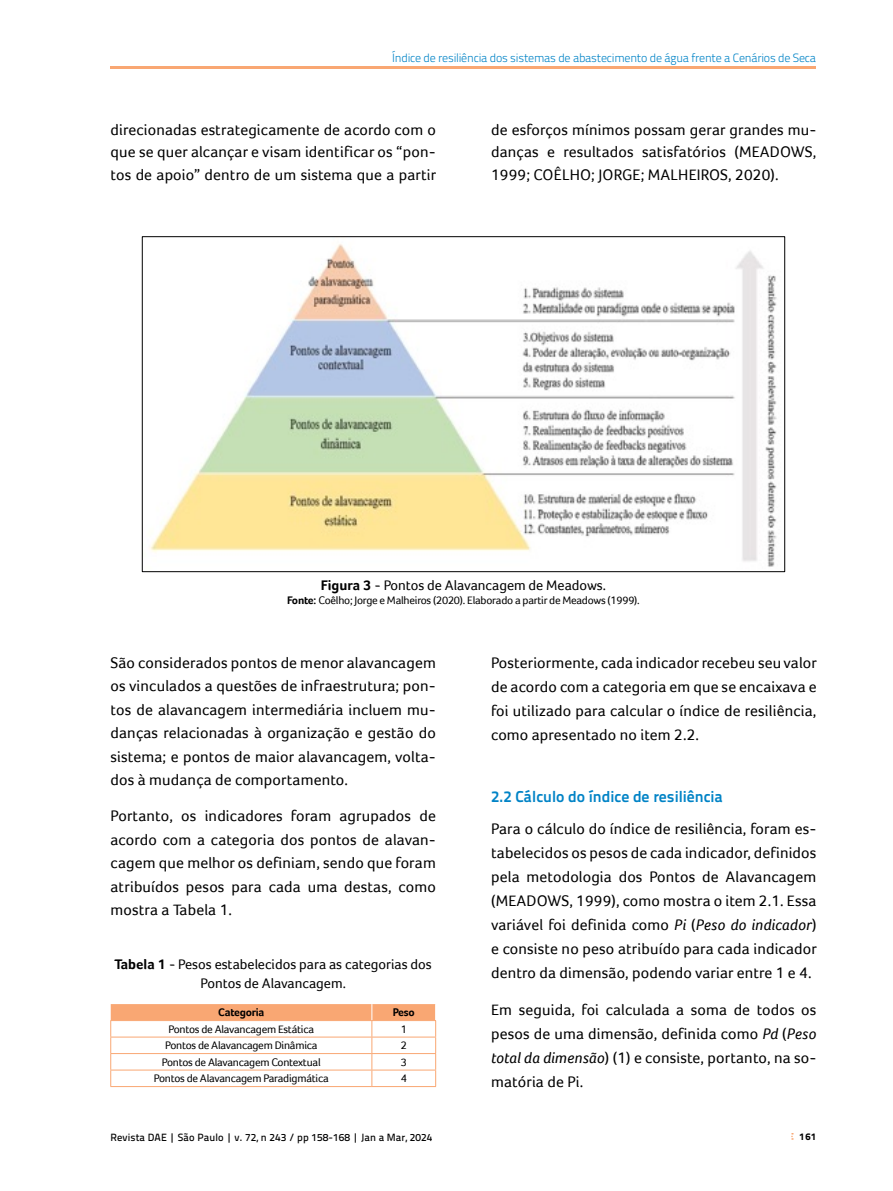
<style>
.page{position:relative;width:893px;height:1191px;background:#fff}
.page>*{position:absolute;margin:0;border:0;box-sizing:border-box;transform-origin:0 0}
.t1{font:15.75px/24px "Foco";letter-spacing:.01em;color:#000;text-align:justify}
.t2{font:700 15.75px "Titillium Text 22 L";color:#0083c6}
.t3{font:14.25px/18px "Foco";color:#000;text-align:center}
.t4{font:300 12px "Titillium Text 22 L";letter-spacing:-.02em;color:#0083c6}
.t5{font:11.25px "Foco";letter-spacing:-.02em;color:#000}
.t6{font:700 11.25px "Foco";letter-spacing:-.02em;color:#000}
.t7{font:500 10.5px "Titillium Text 22 L";letter-spacing:.01em;color:#000}
.t8{font:800 9.75px "Titillium Text 22 L";color:#000}
.s1{font-weight:700}
.s2{font-style:italic}
</style>
<div class="page">
<svg style="left:791px;top:1133px;width:2px;height:6px"></svg>
<img style="left:149px;top:244px;width:628px;height:323px">
<svg style="left:110px;top:1004px;width:326px;height:82px"></svg>
<hr style="left:110px;top:1069px;width:262px;height:1px;background:#f9a773">
<hr style="left:372px;top:1069px;width:64px;height:1px;background:#f9a773">
<hr style="left:110px;top:1086px;width:262px;height:1px;background:#f9a773">
<hr style="left:372px;top:1086px;width:64px;height:1px;background:#f9a773">
<hr style="left:111px;top:66px;width:705px;height:3px;background:#f9a773">
<p class="t4" style="left:392px;top:49px;width:425px">Índice de resiliência dos sistemas de abastecimento de água frente a Cenários de Seca</p>
<p class="t1" style="left:111px;top:118px;width:327px;line-height:22.5px">direcionadas estrategicamente de acordo com o que se quer alcançar e visam identificar os “pon&shy;tos de apoio” dentro de um sistema que a partir</p>
<p class="t1" style="left:491px;top:118px;width:327px;line-height:22.5px">de esforços mínimos possam gerar grandes mu&shy;danças e resultados satisfatórios (MEADOWS, 1999; COÊLHO; JORGE; MALHEIROS, 2020).</p>
<p class="t3" style="left:321px;top:576px;width:287px"><span class="s1">Figura 3</span> - Pontos de Alavancagem de Meadows.</p>
<p class="t5" style="left:287px;top:593px;width:354px"><span class="s1">Fonte:</span> Coêlho; Jorge e Malheiros (2020). Elaborado a partir de Meadows (1999).</p>
<p class="t1" style="left:111px;top:650px;width:327px;line-height:23.4px">São considerados pontos de menor alavancagem os vinculados a questões de infraestrutura; pon&shy;tos de alavancagem intermediária incluem mu&shy;danças relacionadas à organização e gestão do sistema; e pontos de maior alavancagem, volta&shy;dos à mudança de comportamento.</p>
<p class="t1" style="left:111px;top:804px;width:327px;line-height:23.4px">Portanto, os indicadores foram agrupados de acordo com a categoria dos pontos de alavan&shy;cagem que melhor os definiam, sendo que foram atribuídos pesos para cada uma destas, como mostra a Tabela 1.</p>
<p class="t3" style="left:115px;top:955px;width:319px"><span class="s1">Tabela 1</span> - Pesos estabelecidos para as categorias dos<br>Pontos de Alavancagem.</p>
<p class="t6" style="left:218px;top:1006px;width:48px">Categoria</p>
<p class="t6" style="left:393px;top:1006px;width:24px">Peso</p>
<p class="t5" style="left:169px;top:1022px;width:147px">Pontos de Alavancagem Estática</p>
<p class="t5" style="left:401px;top:1022px;width:8px">1</p>
<p class="t5" style="left:165px;top:1039px;width:154px">Pontos de Alavancagem Dinâmica</p>
<p class="t5" style="left:401px;top:1039px;width:8px">2</p>
<p class="t5" style="left:162px;top:1055px;width:160px">Pontos de Alavancagem Contextual</p>
<p class="t5" style="left:401px;top:1055px;width:8px">3</p>
<p class="t5" style="left:154px;top:1072px;width:176px">Pontos de Alavancagem Paradigmática</p>
<p class="t5" style="left:401px;top:1072px;width:8px">4</p>
<p class="t7" style="left:111px;top:1129px;width:323px">Revista DAE | São Paulo | v. 72, n 243 / pp 158-168 | Jan a Mar, 2024</p>
<p class="t1" style="left:491px;top:650px;width:327px">Posteriormente, cada indicador recebeu seu valor de acordo com a categoria em que se encaixava e foi utilizado para calcular o índice de resiliência, como apresentado no item 2.2.</p>
<p class="t2" style="left:491px;top:784px;width:233px">2.2 Cálculo do índice de resiliência</p>
<p class="t1" style="left:491px;top:816px;width:327px">Para o cálculo do índice de resiliência, foram es&shy;tabelecidos os pesos de cada indicador, definidos pela metodologia dos Pontos de Alavancagem (MEADOWS, 1999), como mostra o item 2.1. Essa variável foi definida como <span class="s2">Pi</span> (<span class="s2">Peso do indicador</span>) e consiste no peso atribuído para cada indicador dentro da dimensão, podendo variar entre 1 e 4.</p>
<p class="t1" style="left:491px;top:997px;width:327px">Em seguida, foi calculada a soma de todos os pesos de uma dimensão, definida como <span class="s2">Pd</span> (<span class="s2">Peso total da dimensão</span>) (1) e consiste, portanto, na so&shy;matória de Pi.</p>
<p class="t8" style="left:799px;top:1129px;width:19px">161</p>
</div>
